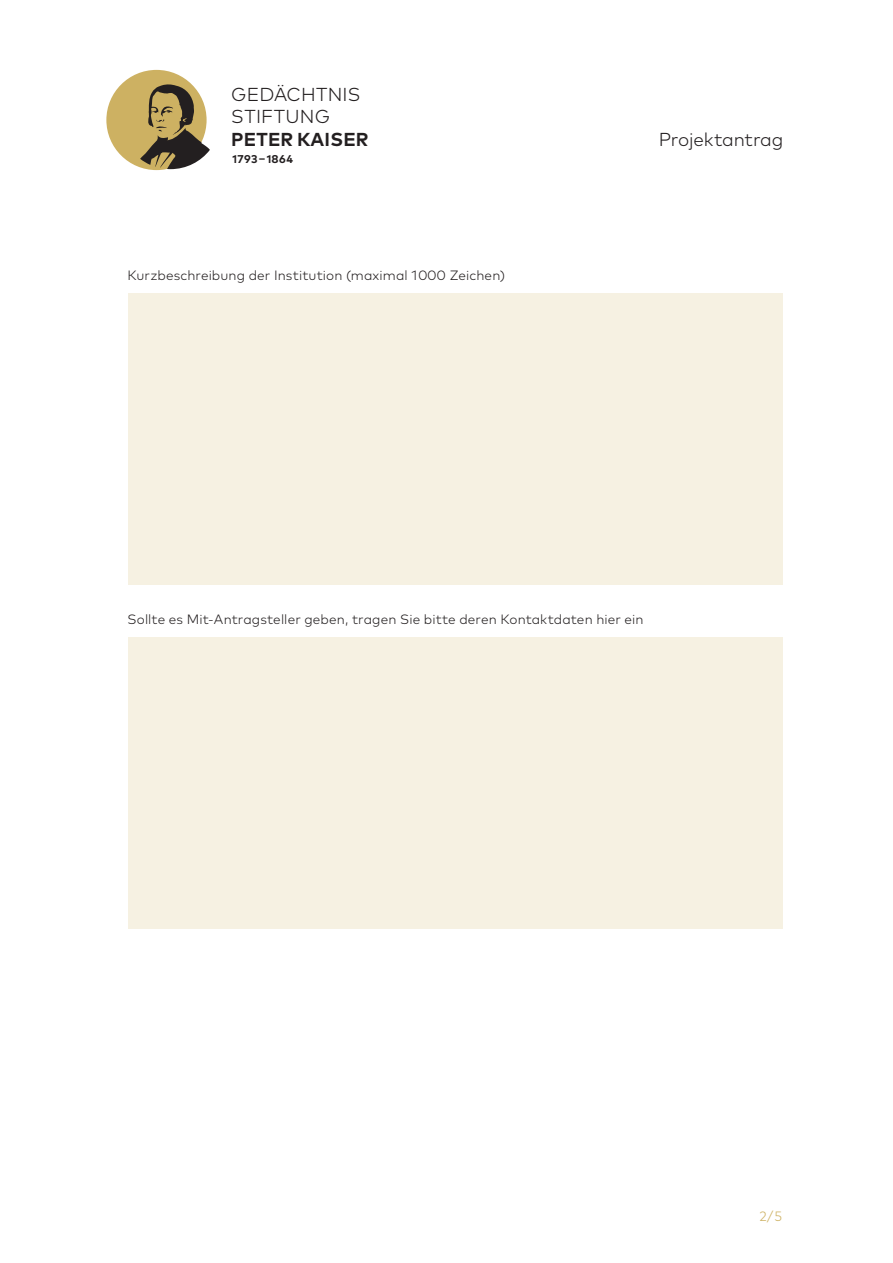
<style>
.page{position:relative;width:893px;height:1263px;background:#fff}
.page>*{position:absolute;margin:0;border:0;box-sizing:border-box;transform-origin:0 0}
.t1{font:300 18.75px/22.5px "Mark Pro";color:#231f20}
.t2{font:700 18.75px "Mark Pro";letter-spacing:.005em;color:#231f20}
.t3{font:300 13.5px "Mark Pro";letter-spacing:.01em;color:#231f20}
.t4{font:300 13.5px "Mark Pro";color:#cdb162}
.t5{font:700 11.25px "Mark Pro";letter-spacing:.03em;color:#231f20}
</style>
<div class="page">
<div style="left:106px;top:70px;width:101px;height:100px;background:#cdb162;border-radius:50%"></div>
<svg style="left:140px;top:84px;width:70px;height:85px"></svg>
<div style="left:128px;top:293px;width:654px;height:292px;background:#f6f1e2"></div>
<div style="left:128px;top:638px;width:654px;height:291px;background:#f6f1e2"></div>
<h1 class="t1" style="left:231px;top:82px;width:131px">GEDÄCHTNIS<br>STIFTUNG</h1>
<h1 class="t2" style="left:231px;top:125px;width:139px">PETER KAISER</h1>
<p class="t5" style="left:233px;top:151px;width:62px">1793–1864</p>
<p class="t3" style="left:128px;top:265px;width:379px">Kurzbeschreibung der Institution (maximal 1000 Zeichen)</p>
<h1 class="t1" style="left:659px;top:126px;width:126px">Projektantrag</h1>
<p class="t3" style="left:128px;top:610px;width:518px">Sollte es Mit-Antragsteller geben, tragen Sie bitte deren Kontaktdaten hier ein</p>
<p class="t4" style="left:759px;top:1205px;width:25px">2/5</p>
</div>
